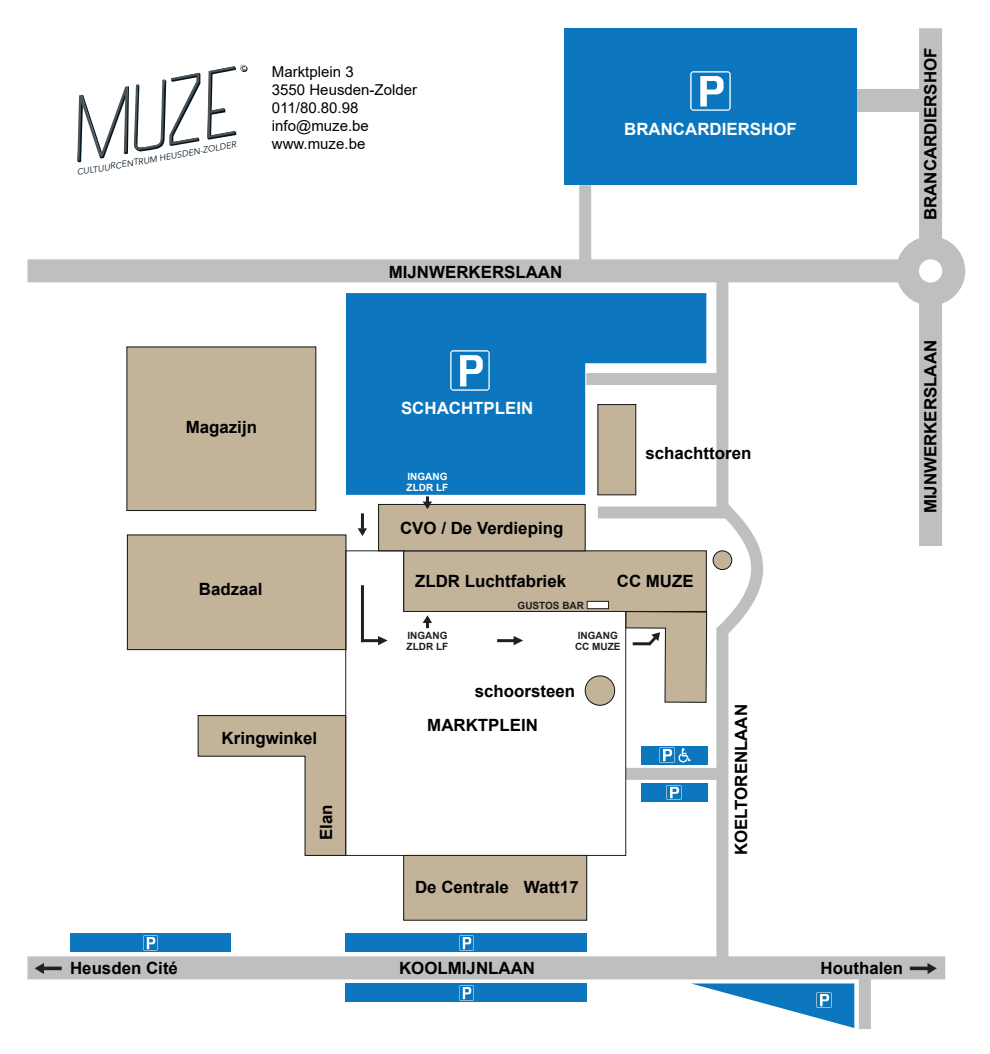
<style>
.page{position:relative;width:990px;height:1054px;background:#fff}
.page>*{position:absolute;margin:0;border:0;box-sizing:border-box;transform-origin:0 0}
.t1{font:700 16.9px "Arial";color:#000001}
.t2{font:700 16.9px "Arial";color:#fff}
.t3{font:15px/18px "Arial";color:#000001}
.t4{font:700 10px/11px "Arial";color:#231f20}
.t5{font:700 10px/11px "Arial";color:#fff}
.t6{font:italic 8.7px "Avenir Next";color:#001522}
</style>
<div class="page">
<svg style="left:346px;top:293px;width:360px;height:202px;fill:#0c77be"></svg>
<div style="left:27px;top:259px;width:880px;height:23px;background:#bebfbf"></div>
<div style="left:843px;top:89px;width:91px;height:23px;background:#bebfbf"></div>
<div style="left:918px;top:291px;width:23px;height:255px;background:#bebfbf"></div>
<div style="left:918px;top:28px;width:23px;height:220px;background:#bebfbf"></div>
<div style="left:27px;top:956px;width:918px;height:23px;background:#bebfbf"></div>
<div style="left:403px;top:855px;width:184px;height:66px;background:#c2b399;border:1px solid #111416"></div>
<div style="left:378px;top:504px;width:207px;height:47px;background:#c2b399;border:1px solid #111416"></div>
<div style="left:597px;top:404px;width:39px;height:91px;background:#c2b399;border:1px solid #111416"></div>
<div style="left:127px;top:534px;width:219px;height:116px;background:#c2b399;border:1px solid #111416"></div>
<div style="left:126px;top:346px;width:190px;height:165px;background:#c2b399"></div>
<svg style="left:197px;top:715px;width:147px;height:141px"></svg>
<div style="left:716px;top:628px;width:12px;height:338px;background:#bebfbf"></div>
<div style="left:858px;top:978px;width:12px;height:51px;background:#bebfbf"></div>
<div style="left:716px;top:280px;width:12px;height:230px;background:#bebfbf"></div>
<div style="left:579px;top:185px;width:12px;height:93px;background:#bebfbf"></div>
<div style="left:586px;top:373px;width:136px;height:12px;background:#bebfbf"></div>
<div style="left:597px;top:507px;width:129px;height:12px;background:#bebfbf"></div>
<div style="left:625px;top:768px;width:101px;height:12px;background:#bebfbf"></div>
<svg style="left:344px;top:550px;width:282px;height:306px"></svg>
<img style="left:450px;top:351px;width:39px;height:39px">
<div style="left:640px;top:746px;width:67px;height:19px;background:#0c77be"></div>
<img style="left:659px;top:748px;width:15px;height:15px">
<svg style="left:678px;top:748px;width:12px;height:15px"></svg>
<div style="left:640px;top:783px;width:67px;height:19px;background:#0c77be"></div>
<img style="left:666px;top:785px;width:15px;height:15px">
<div style="left:346px;top:934px;width:241px;height:18px;background:#0c77be"></div>
<img style="left:459px;top:936px;width:15px;height:14px">
<div style="left:70px;top:934px;width:160px;height:18px;background:#0c77be"></div>
<img style="left:143px;top:936px;width:15px;height:14px">
<div style="left:346px;top:983px;width:241px;height:19px;background:#0c77be"></div>
<svg style="left:691px;top:983px;width:163px;height:45px"></svg>
<img style="left:459px;top:985px;width:15px;height:15px">
<img style="left:816px;top:993px;width:15px;height:15px">
<svg style="left:77px;top:73px;width:123px;height:89px"></svg>
<svg style="left:207px;top:65px;width:40px;height:75px"></svg>
<svg style="left:927px;top:963px;width:9px;height:11px"></svg>
<hr style="left:909px;top:967px;width:19px;height:3px;background:#231f20">
<svg style="left:35px;top:963px;width:9px;height:11px"></svg>
<hr style="left:43px;top:967px;width:19px;height:3px;background:#231f20">
<div style="left:564px;top:28px;width:292px;height:157px;background:#0c77be"></div>
<img style="left:690px;top:71px;width:40px;height:40px">
<div style="left:895px;top:236px;width:70px;height:70px;border:23px solid #bebfbf;border-radius:50%"></div>
<svg style="left:357px;top:528px;width:10px;height:8px"></svg>
<hr style="left:361px;top:513px;width:3px;height:16px;background:#231f20">
<svg style="left:378px;top:636px;width:9px;height:9px"></svg>
<hr style="left:361px;top:639px;width:18px;height:3px;background:#231f20">
<svg style="left:513px;top:636px;width:10px;height:9px"></svg>
<hr style="left:497px;top:639px;width:18px;height:3px;background:#231f20">
<svg style="left:422px;top:496px;width:10px;height:13px"></svg>
<svg style="left:422px;top:615px;width:10px;height:13px"></svg>
<svg style="left:625px;top:487px;width:138px;height:216px"></svg>
<hr style="left:361px;top:585px;width:3px;height:57px;background:#231f20">
<div style="left:586px;top:601px;width:23px;height:8px;background:#fff;border:1px solid #231f20"></div>
<p class="t6" style="left:76px;top:165px;width:163px;rotate:-10deg">CULTUURCENTRUM HEUSDEN-ZOLDER</p>
<p class="t3" style="left:272px;top:62px;width:147px">Marktplein 3<br>3550 Heusden-Zolder<br>011/80.80.98 info@muze.be www.muze.be</p>
<p class="t1" style="left:389px;top:260px;width:175px">MIJNWERKERSLAAN</p>
<p class="t2" style="left:624px;top:117px;width:174px">BRANCARDIERSHOF</p>
<p class="t1" style="left:186px;top:415px;width:73px">Magazijn</p>
<p class="t1" style="left:199px;top:577px;width:65px">Badzaal</p>
<p class="t2" style="left:401px;top:397px;width:134px">SCHACHTPLEIN</p>
<p class="t5" style="left:406px;top:471px;width:43px">INGANG<br>ZLDR LF</p>
<p class="t1" style="left:400px;top:516px;width:165px">CVO / De Verdieping</p>
<p class="t1" style="left:645px;top:441px;width:107px">schachttoren</p>
<p class="t1" style="left:415px;top:569px;width:152px">ZLDR Luchtfabriek</p>
<p class="t1" style="left:616px;top:569px;width:78px">CC MUZE</p>
<p class="t4" style="left:406px;top:630px;width:43px">INGANG<br>ZLDR LF</p>
<p class="t4" style="left:517px;top:600px;width:68px">GUSTOS BAR</p>
<p class="t4" style="left:575px;top:630px;width:47px">INGANG<br>CC MUZE</p>
<p class="t1" style="left:475px;top:679px;width:102px">schoorsteen</p>
<p class="t1" style="left:221px;top:726px;width:97px">Kringwinkel</p>
<p class="t1" style="left:314px;top:840px;width:37px;rotate:-90deg">Elan</p>
<p class="t1" style="left:427px;top:713px;width:112px">MARKTPLEIN</p>
<p class="t1" style="left:415px;top:876px;width:165px">De Centrale Watt17</p>
<p class="t1" style="left:729px;top:855px;width:153px;rotate:-90deg">KOELTORENLAAN</p>
<p class="t1" style="left:918px;top:220px;width:174px;rotate:-90deg">BRANCARDIERSHOF</p>
<p class="t1" style="left:918px;top:513px;width:175px;rotate:-90deg">MIJNWERKERSLAAN</p>
<p class="t1" style="left:399px;top:956px;width:137px">KOOLMIJNLAAN</p>
<p class="t1" style="left:70px;top:956px;width:109px">Heusden Cité</p>
<p class="t1" style="left:820px;top:956px;width:84px">Houthalen</p>
</div>
